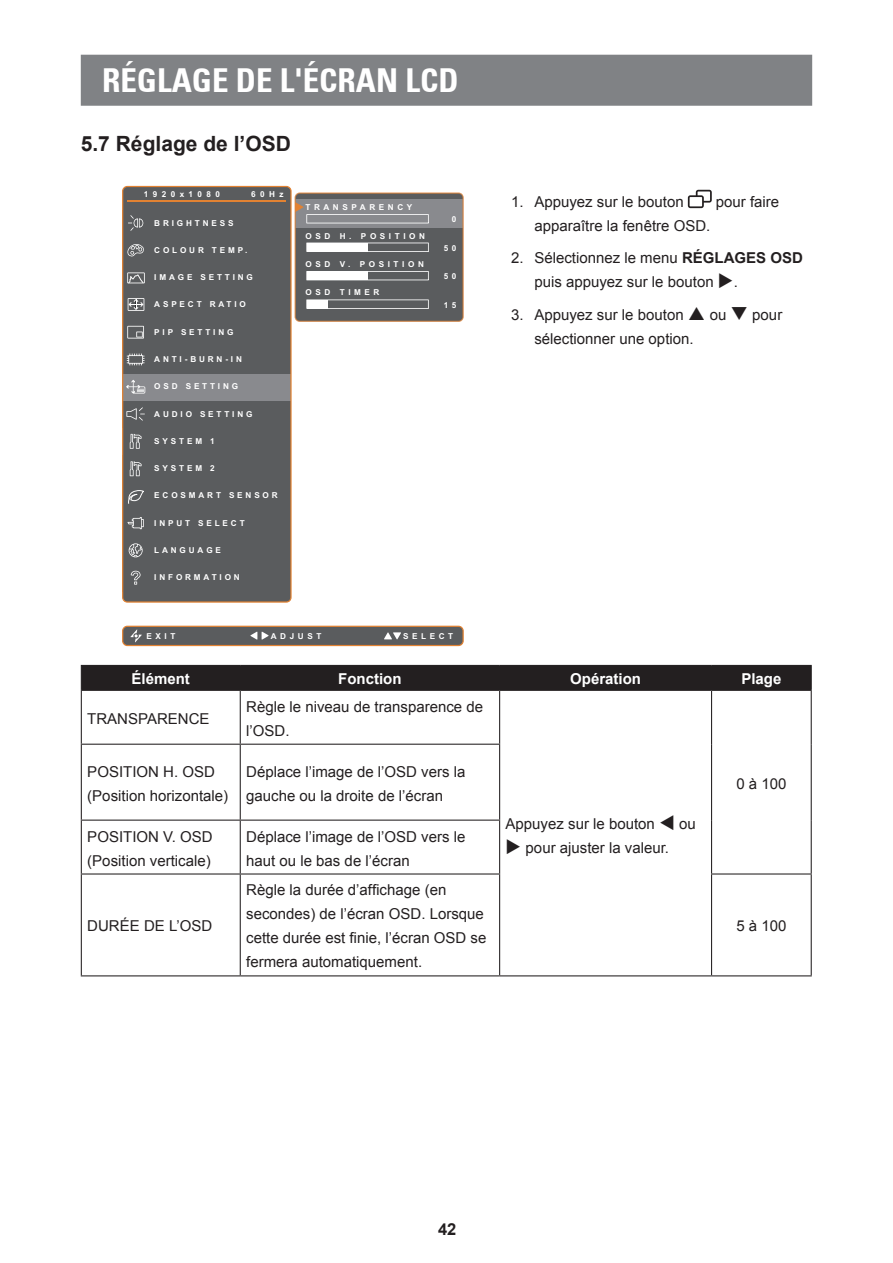
<style>
.page{position:relative;width:893px;height:1263px;background:#fff}
.page>*{position:absolute;margin:0;border:0;box-sizing:border-box;transform-origin:0 0}
.t1{font:700 condensed 33px "Univers 67";color:#fff}
.t2{font:700 21px "Arial";color:#231f20}
.t3{font:700 16.5px "Arial";color:#231f20}
.t4{font:15px/24px "Arial";color:#231f20}
.t5{font:700 15px "Arial";color:#fff}
.t6{font:700 8.1px "Arial";letter-spacing:.35em;color:#fff}
.t7{font:700 8.1px "Arial";letter-spacing:.44em;color:#fff}
.t8{font:700 8.1px "Arial";letter-spacing:.54em;color:#fff}
.s1{font-weight:700}
</style>
<div class="page">
<div style="left:81px;top:55px;width:731px;height:51px;background:#808285;border:2px solid #808285"></div>
<svg style="left:122px;top:186px;width:170px;height:417px;background:#616060"></svg>
<svg style="left:128px;top:215px;width:15px;height:16px"></svg>
<svg style="left:127px;top:244px;width:17px;height:13px"></svg>
<svg style="left:128px;top:517px;width:16px;height:12px"></svg>
<svg style="left:129px;top:543px;width:14px;height:14px"></svg>
<svg style="left:131px;top:571px;width:10px;height:14px"></svg>
<svg style="left:126px;top:380px;width:19px;height:14px"></svg>
<svg style="left:126px;top:407px;width:19px;height:14px"></svg>
<svg style="left:130px;top:461px;width:12px;height:15px"></svg>
<svg style="left:130px;top:434px;width:12px;height:15px"></svg>
<svg style="left:127px;top:326px;width:17px;height:13px"></svg>
<svg style="left:127px;top:354px;width:17px;height:11px"></svg>
<svg style="left:127px;top:272px;width:18px;height:11px"></svg>
<svg style="left:128px;top:298px;width:16px;height:13px"></svg>
<svg style="left:128px;top:490px;width:16px;height:14px"></svg>
<svg style="left:122px;top:626px;width:342px;height:20px;background:#6d645d"></svg>
<svg style="left:295px;top:192px;width:169px;height:130px;background:#777676"></svg>
<svg style="left:688px;top:190px;width:24px;height:18px"></svg>
<div style="left:81px;top:665px;width:731px;height:25px;background:#231f20"></div>
<hr style="left:81px;top:690px;width:159px;height:1px;background:#231f20">
<hr style="left:81px;top:691px;width:1px;height:53px;background:#231f20">
<hr style="left:240px;top:690px;width:260px;height:1px;background:#231f20">
<hr style="left:240px;top:691px;width:1px;height:53px;background:#231f20">
<hr style="left:500px;top:690px;width:212px;height:1px;background:#231f20">
<hr style="left:499px;top:691px;width:1px;height:53px;background:#231f20">
<hr style="left:712px;top:690px;width:100px;height:1px;background:#231f20">
<hr style="left:711px;top:691px;width:1px;height:53px;background:#231f20">
<hr style="left:811px;top:691px;width:1px;height:53px;background:#231f20">
<hr style="left:81px;top:744px;width:159px;height:1px;background:#231f20">
<hr style="left:81px;top:745px;width:1px;height:74px;background:#231f20">
<hr style="left:240px;top:744px;width:260px;height:1px;background:#231f20">
<hr style="left:240px;top:745px;width:1px;height:74px;background:#231f20">
<hr style="left:499px;top:745px;width:1px;height:74px;background:#231f20">
<hr style="left:711px;top:744px;width:1px;height:76px;background:#231f20">
<hr style="left:811px;top:744px;width:1px;height:76px;background:#231f20">
<hr style="left:81px;top:819px;width:159px;height:2px;background:#231f20">
<hr style="left:81px;top:821px;width:1px;height:52px;background:#231f20">
<hr style="left:240px;top:819px;width:260px;height:2px;background:#231f20">
<hr style="left:240px;top:821px;width:1px;height:52px;background:#231f20">
<hr style="left:499px;top:821px;width:1px;height:52px;background:#231f20">
<hr style="left:711px;top:820px;width:1px;height:53px;background:#231f20">
<hr style="left:811px;top:820px;width:1px;height:53px;background:#231f20">
<hr style="left:81px;top:873px;width:159px;height:1px;background:#231f20">
<hr style="left:81px;top:874px;width:1px;height:101px;background:#231f20">
<hr style="left:240px;top:873px;width:260px;height:1px;background:#231f20">
<hr style="left:240px;top:874px;width:1px;height:101px;background:#231f20">
<hr style="left:499px;top:874px;width:1px;height:101px;background:#231f20">
<hr style="left:711px;top:873px;width:101px;height:1px;background:#231f20">
<hr style="left:711px;top:874px;width:1px;height:101px;background:#231f20">
<hr style="left:811px;top:874px;width:1px;height:101px;background:#231f20">
<hr style="left:81px;top:975px;width:159px;height:1px;background:#231f20">
<hr style="left:240px;top:975px;width:260px;height:1px;background:#231f20">
<hr style="left:500px;top:975px;width:212px;height:1px;background:#231f20">
<hr style="left:712px;top:975px;width:100px;height:1px;background:#231f20">
<h1 class="t1" style="left:102px;top:60px;width:358px">RÉGLAGE DE L'ÉCRAN LCD</h1>
<h2 class="t2" style="left:81px;top:130px;width:212px">5.7 Réglage de l’OSD</h2>
<p class="t8" style="left:144px;top:189px;width:78px">1920x1080</p>
<p class="t6" style="left:251px;top:189px;width:34px">60Hz</p>
<p class="t6" style="left:154px;top:217px;width:81px">BRIGHTNESS</p>
<p class="t6" style="left:154px;top:244px;width:94px">COLOUR TEMP.</p>
<p class="t6" style="left:154px;top:272px;width:100px">IMAGE SETTING</p>
<p class="t6" style="left:154px;top:299px;width:93px">ASPECT RATIO</p>
<p class="t6" style="left:154px;top:326px;width:81px">PIP SETTING</p>
<p class="t6" style="left:154px;top:353px;width:89px">ANTI-BURN-IN</p>
<p class="t6" style="left:154px;top:381px;width:85px">OSD SETTING</p>
<p class="t6" style="left:154px;top:408px;width:100px">AUDIO SETTING</p>
<p class="t6" style="left:154px;top:435px;width:62px">SYSTEM 1</p>
<p class="t6" style="left:154px;top:462px;width:62px">SYSTEM 2</p>
<p class="t6" style="left:154px;top:490px;width:125px">ECOSMART SENSOR</p>
<p class="t6" style="left:154px;top:517px;width:92px">INPUT SELECT</p>
<p class="t6" style="left:154px;top:544px;width:68px">LANGUAGE</p>
<p class="t6" style="left:154px;top:571px;width:87px">INFORMATION</p>
<p class="t7" style="left:305px;top:202px;width:108px">TRANSPARENCY</p>
<p class="t7" style="left:305px;top:230px;width:121px">OSD H. POSITION</p>
<p class="t7" style="left:305px;top:258px;width:120px">OSD V. POSITION</p>
<p class="t7" style="left:305px;top:287px;width:76px">OSD TIMER</p>
<p class="t6" style="left:452px;top:214px;width:6px">0</p>
<p class="t6" style="left:444px;top:242px;width:14px">5 0</p>
<p class="t6" style="left:444px;top:271px;width:14px">5 0</p>
<p class="t6" style="left:444px;top:299px;width:14px">1 5</p>
<p class="t6" style="left:146px;top:630px;width:30px">EXIT</p>
<p class="t6" style="left:271px;top:630px;width:52px">ADJUST</p>
<p class="t6" style="left:403px;top:630px;width:52px">SELECT</p>
<p class="t4" style="left:511px;top:190px;width:174px">1. Appuyez sur le bouton</p>
<p class="t4" style="left:716px;top:190px;width:65px">pour faire</p>
<p class="t4" style="left:534px;top:214px;width:177px">apparaître la fenêtre OSD.</p>
<p class="t4" style="left:534px;top:246px;width:270px;text-indent:-23px">2. Sélectionnez le menu <span class="s1">RÉGLAGES OSD </span>puis appuyez sur le bouton ◆.</p>
<p class="t4" style="left:511px;top:303px;width:174px">3. Appuyez sur le bouton</p>
<p class="t4" style="left:710px;top:303px;width:74px">ou ❑ pour</p>
<p class="t4" style="left:534px;top:327px;width:161px">sélectionner une option.</p>
<p class="t5" style="left:132px;top:669px;width:60px">Élément</p>
<p class="t5" style="left:338px;top:669px;width:65px">Fonction</p>
<p class="t5" style="left:570px;top:669px;width:72px">Opération</p>
<p class="t5" style="left:741px;top:669px;width:42px">Plage</p>
<p class="t4" style="left:87px;top:706px;width:124px">TRANSPARENCE</p>
<p class="t4" style="left:246px;top:694px;width:238px">Règle le niveau de transparence de l’OSD.</p>
<p class="t4" style="left:87px;top:759px;width:142px">POSITION H. OSD (Position horizontale)</p>
<p class="t4" style="left:246px;top:759px;width:221px">Déplace l’image de l’OSD vers la gauche ou la droite de l’écran</p>
<p class="t4" style="left:87px;top:824px;width:127px">POSITION V. OSD (Position verticale)</p>
<p class="t4" style="left:246px;top:824px;width:221px">Déplace l’image de l’OSD vers le haut ou le bas de l’écran</p>
<p class="t4" style="left:87px;top:914px;width:127px">DURÉE DE L’OSD</p>
<p class="t4" style="left:246px;top:878px;width:242px">Règle la durée d’affichage (en secondes) de l’écran OSD. Lorsque cette durée est finie, l’écran OSD se fermera automatiquement.</p>
<p class="t4" style="left:506px;top:812px;width:192px">Appuyez sur le bouton ▼ ou</p>
<p class="t4" style="left:506px;top:836px;width:165px">◆ pour ajuster la valeur.</p>
<p class="t4" style="left:736px;top:771px;width:52px">0 à 100</p>
<p class="t4" style="left:736px;top:914px;width:52px">5 à 100</p>
<p class="t3" style="left:438px;top:1218px;width:20px">42</p>
</div>
